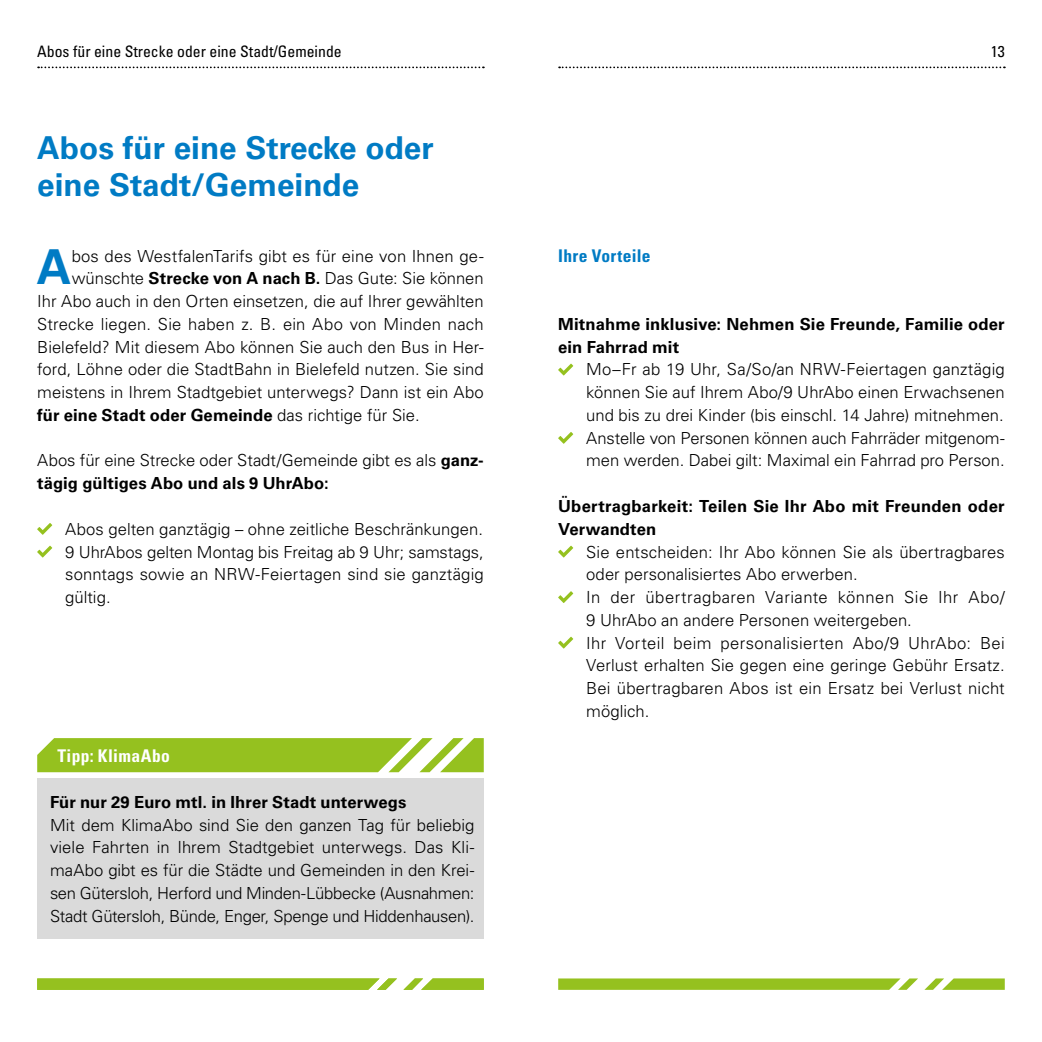
<style>
.page{position:relative;width:1042px;height:1042px;background:#fff}
.page>*{position:absolute;margin:0;border:0;box-sizing:border-box;transform-origin:0 0}
.t1{font:700 48.12px "Univers LT Pro 65";color:#007bc4}
.t2{font:700 31.5px/36.8px "Univers LT Pro 65";color:#007bc4}
.t3{font:700 condensed 17.5px "Univers LT Pro";letter-spacing:.02em;color:#fff}
.t4{font:700 condensed 17.5px "Univers LT Pro";letter-spacing:.02em;color:#007bc4}
.t5{font:300 16.62px/22.8px "Univers LT Pro 45";letter-spacing:.005em;color:#000;text-align:justify}
.t6{font:700 16.62px/22.8px "Univers LT Pro 65";letter-spacing:.01em;color:#000}
.t7{font:condensed 15.75px "Univers LT Pro";color:#000}
.s1{font-family:"Univers LT Pro 65";font-weight:700}
.s2{font-family:"Univers LT Pro 45";font-weight:300}
</style>
<div class="page">
<svg style="left:38px;top:66px;width:446px;height:2px"></svg>
<svg style="left:559px;top:66px;width:446px;height:2px"></svg>
<svg style="left:558px;top:978px;width:360px;height:12px;background:#9ec633"></svg>
<svg style="left:924px;top:978px;width:81px;height:12px"></svg>
<div style="left:37px;top:778px;width:447px;height:161px;background:#dadada"></div>
<svg style="left:37px;top:523px;width:15px;height:12px"></svg>
<svg style="left:37px;top:546px;width:15px;height:11px"></svg>
<svg style="left:558px;top:364px;width:15px;height:11px"></svg>
<svg style="left:558px;top:432px;width:15px;height:12px"></svg>
<svg style="left:558px;top:546px;width:15px;height:11px"></svg>
<svg style="left:558px;top:591px;width:15px;height:12px"></svg>
<svg style="left:558px;top:637px;width:15px;height:11px"></svg>
<svg style="left:37px;top:978px;width:360px;height:12px;background:#9ac42b"></svg>
<svg style="left:403px;top:978px;width:81px;height:12px"></svg>
<svg style="left:37px;top:738px;width:447px;height:34px;background:#a0c737"></svg>
<p class="t7" style="left:37px;top:41px;width:306px">Abos für eine Strecke oder eine Stadt/Gemeinde</p>
<p class="t7" style="left:991px;top:41px;width:15px">13</p>
<h2 class="t2" style="left:37px;top:128px;width:398px">Abos für eine Strecke oder eine Stadt/Gemeinde</h2>
<p class="t5" style="left:37px;top:244px;width:448px;text-align:right">bos des WestfalenTarifs gibt es für eine von Ihnen ge&shy;wünschte <span class="s1">Strecke von A nach B.</span> Das Gute: Sie können<br>Ihr Abo auch in den Orten einsetzen, die auf Ihrer gewählten Strecke liegen. Sie haben z. B. ein Abo von Minden nach Bielefeld? Mit diesem Abo können Sie auch den Bus in Her&shy;ford, Löhne oder die StadtBahn in Bielefeld nutzen. Sie sind meistens in Ihrem Stadtgebiet unterwegs? Dann ist ein Abo</p>
<p class="t6" style="left:37px;top:403px;width:384px">für eine Stadt oder Gemeinde <span class="s2">das richtige für Sie.</span></p>
<p class="t5" style="left:37px;top:449px;width:448px">Abos für eine Strecke oder Stadt/Gemeinde gibt es als <span class="s1">ganz-</span></p>
<p class="t6" style="left:37px;top:471px;width:293px">tägig gültiges Abo und als 9 UhrAbo:</p>
<p class="t5" style="left:65px;top:517px;width:420px">Abos gelten ganztägig – ohne zeitliche Beschränkungen.<br>9 UhrAbos gelten Montag bis Freitag ab 9 Uhr; samstags, sonntags sowie an NRW-Feiertagen sind sie ganztägig gültig.</p>
<h1 class="t1" style="left:37px;top:234px;width:36px">A</h1>
<p class="t3" style="left:57px;top:744px;width:114px">Tipp: KlimaAbo</p>
<p class="t6" style="left:50px;top:790px;width:358px">Für nur 29 Euro mtl. in Ihrer Stadt unterwegs</p>
<p class="t5" style="left:50px;top:813px;width:426px">Mit dem KlimaAbo sind Sie den ganzen Tag für beliebig viele Fahrten in Ihrem Stadtgebiet unterwegs. Das Kli&shy;maAbo gibt es für die Städte und Gemeinden in den Krei&shy;sen Gütersloh, Herford und Minden-Lübbecke (Ausnahmen:<br>Stadt Gütersloh, Bünde, Enger, Spenge und Hiddenhausen).</p>
<p class="t4" style="left:558px;top:245px;width:94px">Ihre Vorteile</p>
<p class="t6" style="left:558px;top:312px;width:448px">Mitnahme inklusive: Nehmen Sie Freunde, Familie oder ein Fahrrad mit</p>
<p class="t5" style="left:586px;top:358px;width:420px">Mo–Fr ab 19 Uhr, Sa/So/an NRW-Feiertagen ganztägig können Sie auf Ihrem Abo/9 UhrAbo einen Erwachsenen und bis zu drei Kinder (bis einschl. 14 Jahre) mitnehmen.<br>Anstelle von Personen können auch Fahrräder mitgenom&shy;men werden. Dabei gilt: Maximal ein Fahrrad pro Person.</p>
<p class="t6" style="left:558px;top:494px;width:448px">Übertragbarkeit: Teilen Sie Ihr Abo mit Freunden oder<br>Verwandten</p>
<p class="t5" style="left:586px;top:540px;width:420px;text-align:left">Sie entscheiden: Ihr Abo können Sie als übertragbares oder personalisiertes Abo erwerben.<br>In der übertragbaren Variante können Sie Ihr Abo/ 9 UhrAbo an andere Personen weitergeben.<br>Ihr Vorteil beim personalisierten Abo/9 UhrAbo: Bei Verlust erhalten Sie gegen eine geringe Gebühr Ersatz.<br>Bei übertragbaren Abos ist ein Ersatz bei Verlust nicht möglich.</p>
</div>
